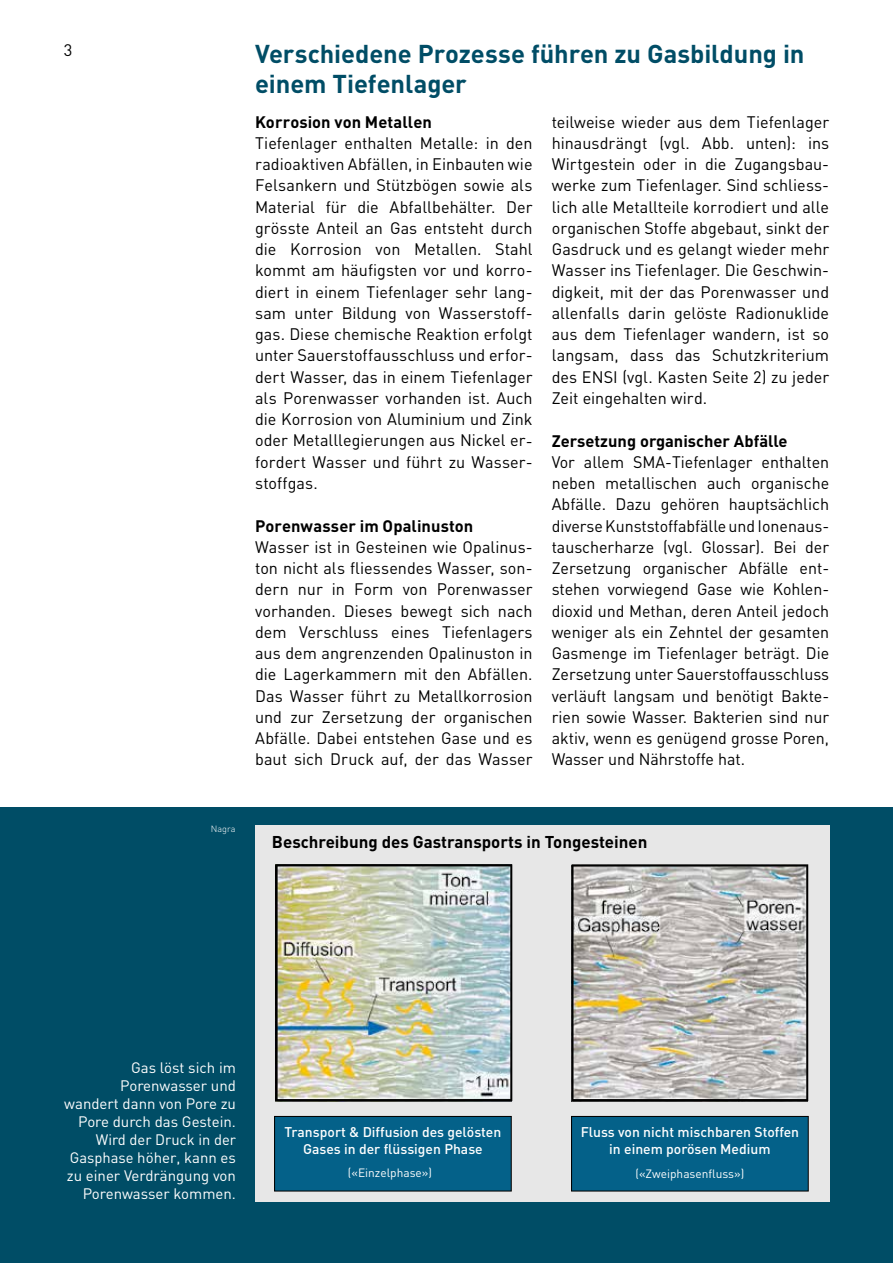
<style>
.page{position:relative;width:893px;height:1263px;background:#fff}
.page>*{position:absolute;margin:0;border:0;box-sizing:border-box;transform-origin:0 0}
.t1{font:700 25.5px/30px "FFDIN";letter-spacing:-.005em;color:#004d66}
.t2{font:700 16.95px "FFDIN";color:#000}
.t3{font:16.5px/21.3px "FFDIN";color:#000;text-align:justify}
.t4{font:700 16.5px "FFDIN";color:#000}
.t5{font:15px/18px "FFDIN";color:#fff;text-align:right}
.t6{font:500 13.95px/16.6px "FFDIN";color:#fff;text-align:center}
.t7{font:12px "FFDIN";color:#fff}
.t8{font:300 9px "FFDIN";color:#fff}
</style>
<div class="page">
<div style="left:0;top:808px;width:893px;height:455px;background:#004d66"></div>
<div style="left:255px;top:825px;width:574px;height:376px;background:#e7e7e7"></div>
<div style="left:275px;top:1116px;width:236px;height:75px;background:#046189"></div>
<div style="left:274px;top:1116px;width:238px;height:75px;border:1px solid #000"></div>
<div style="left:572px;top:1116px;width:236px;height:75px;background:#046189"></div>
<div style="left:571px;top:1116px;width:238px;height:75px;border:1px solid #000"></div>
<img style="left:276px;top:864px;width:236px;height:237px">
<svg style="left:572px;top:864px;width:236px;height:237px"></svg>
<p class="t3" style="left:64px;top:39px;width:10px">3</p>
<h1 class="t1" style="left:255px;top:38px;width:551px">Verschiedene Prozesse führen zu Gasbildung in einem Tiefenlager</h1>
<p class="t4" style="left:255px;top:111px;width:178px">Korrosion von Metallen</p>
<p class="t3" style="left:255px;top:132px;width:279px">Tiefenlager enthalten Metalle: in den radioaktiven Abfällen, in Einbauten wie Felsankern und Stützbögen sowie als Material für die Abfallbehälter. Der grösste Anteil an Gas entsteht durch die Korrosion von Metallen. Stahl kommt am häufigsten vor und korro&shy;diert in einem Tiefenlager sehr lang&shy;sam unter Bildung von Wasserstoff&shy;gas. Diese chemische Reaktion erfolgt unter Sauerstoffausschluss und erfor&shy;dert Wasser, das in einem Tiefenlager als Porenwasser vorhanden ist. Auch die Korrosion von Aluminium und Zink oder Metalllegierungen aus Nickel er&shy;fordert Wasser und führt zu Wasser&shy;stoffgas.</p>
<p class="t4" style="left:255px;top:515px;width:220px">Porenwasser im Opalinuston</p>
<p class="t3" style="left:255px;top:536px;width:279px;text-align:left">Wasser ist in Gesteinen wie Opalinus&shy;ton nicht als fliessendes Wasser, son&shy;dern nur in Form von Porenwasser vorhanden. Dieses bewegt sich nach dem Verschluss eines Tiefenlagers aus dem angrenzenden Opalinuston in die Lagerkammern mit den Abfällen.<br>Das Wasser führt zu Metallkorrosion und zur Zersetzung der organischen Abfälle. Dabei entstehen Gase und es baut sich Druck auf, der das Wasser</p>
<p class="t3" style="left:552px;top:111px;width:279px">teilweise wieder aus dem Tiefenlager hinausdrängt (vgl. Abb. unten): ins Wirtgestein oder in die Zugangsbau&shy;werke zum Tiefenlager. Sind schliess&shy;lich alle Metallteile korrodiert und alle organischen Stoffe abgebaut, sinkt der Gasdruck und es gelangt wieder mehr Wasser ins Tiefenlager. Die Geschwin&shy;digkeit, mit der das Porenwasser und allenfalls darin gelöste Radionuklide aus dem Tiefenlager wandern, ist so langsam, dass das Schutzkriterium des ENSI (vgl. Kasten Seite 2) zu jeder Zeit eingehalten wird.</p>
<p class="t4" style="left:552px;top:430px;width:237px">Zersetzung organischer Abfälle</p>
<p class="t3" style="left:552px;top:451px;width:279px;text-align:left">Vor allem SMA-Tiefenlager enthalten neben metallischen auch organische Abfälle. Dazu gehören hauptsächlich diverse Kunststoffabfälle und Ionenaus&shy;tauscherharze (vgl. Glossar). Bei der Zersetzung organischer Abfälle ent&shy;stehen vorwiegend Gase wie Kohlen&shy;dioxid und Methan, deren Anteil jedoch weniger als ein Zehntel der gesamten Gasmenge im Tiefenlager beträgt. Die Zersetzung unter Sauerstoffausschluss verläuft langsam und benötigt Bakte&shy;rien sowie Wasser. Bakterien sind nur aktiv, wenn es genügend grosse Poren, Wasser und Nährstoffe hat.</p>
<p class="t8" style="left:211px;top:823px;width:26px">Nagra</p>
<p class="t2" style="left:272px;top:830px;width:377px">Beschreibung des Gastransports in Tongesteinen</p>
<p class="t5" style="left:64px;top:1058px;width:173px">Gas löst sich im<br>Porenwasser und wandert dann von Pore zu<br>Pore durch das Gestein.<br>Wird der Druck in der<br>Gasphase höher, kann es zu einer Verdrängung von<br>Porenwasser kommen.</p>
<p class="t6" style="left:284px;top:1123px;width:218px">Transport &amp; Diffusion des gelösten<br>Gases in der flüssigen Phase</p>
<p class="t7" style="left:348px;top:1165px;width:86px">(«Einzelphase»)</p>
<p class="t6" style="left:581px;top:1123px;width:220px">Fluss von nicht mischbaren Stoffen in einem porösen Medium</p>
<p class="t7" style="left:635px;top:1166px;width:110px">(«Zweiphasenfluss»)</p>
</div>
